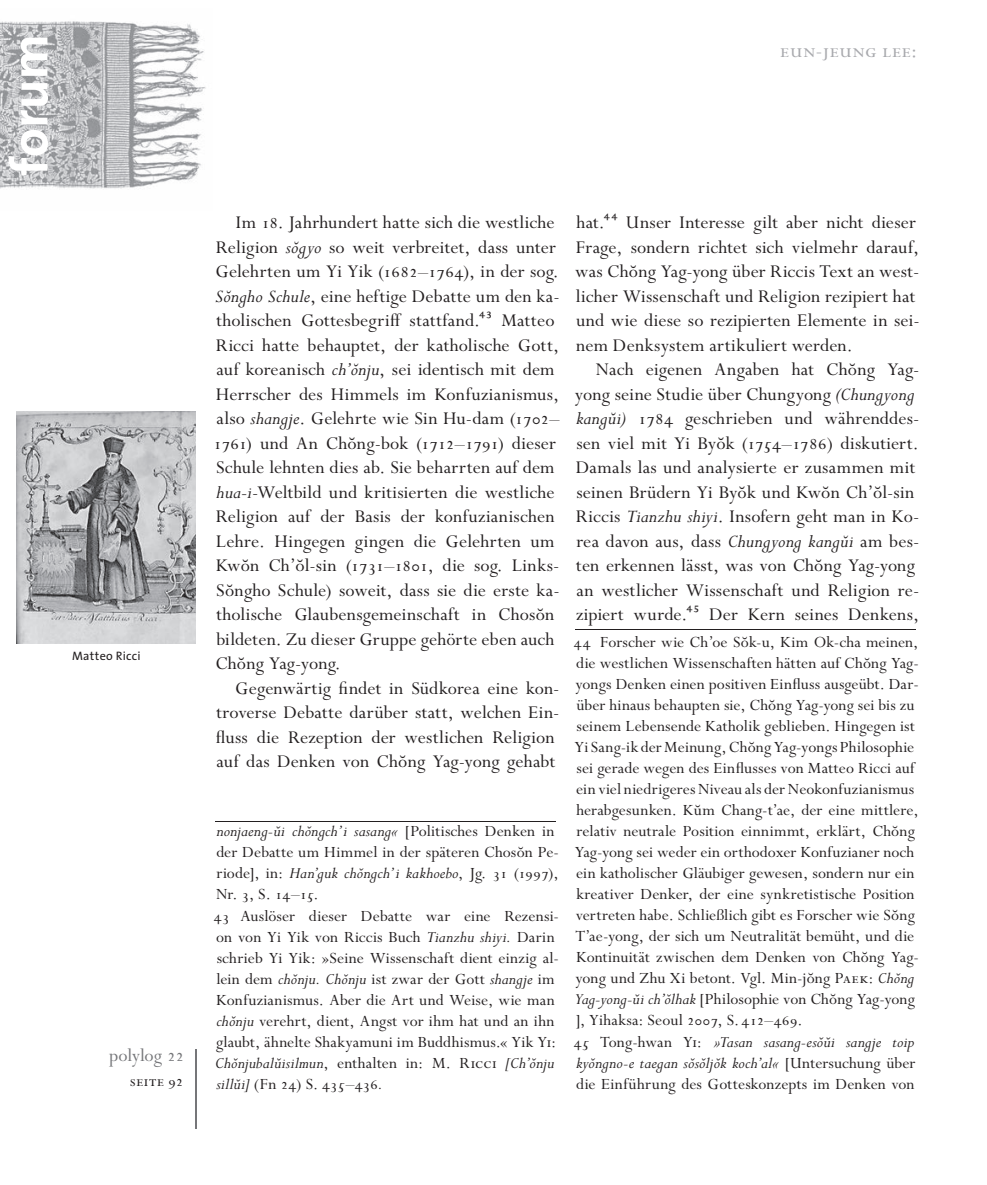
<style>
.page{position:relative;width:987px;height:1185px;background:#fff}
.page>*{position:absolute;margin:0;border:0;box-sizing:border-box;transform-origin:0 0}
.t1{font:700 52.5px "The Sans";color:#fff}
.t2{font:22.75px "Perpetua Diakrit";letter-spacing:.015em;color:#a8a9ad}
.t3{font:20.12px/24.5px "Perpetua Diakrit";letter-spacing:.005em;color:#231f20}
.t4{font:20.12px "Perpetua Diakrit";color:#757679}
.t5{font:17.5px/21px "Perpetua Diakrit";letter-spacing:.005em;color:#231f20}
.t6{font:12.25px "The Sans";letter-spacing:.02em;color:#231f20}
.s1{font-style:italic}
.s2{font-size:21px}
</style>
<div class="page">
<img style="left:0;top:21px;width:206px;height:168px">
<hr style="left:195px;top:1049px;width:1px;height:79px;background:#757679">
<hr style="left:215px;top:821px;width:340px;height:1px;background:#231f20">
<hr style="left:575px;top:629px;width:340px;height:1px;background:#231f20">
<img style="left:17px;top:411px;width:178px;height:232px">
<h1 class="t1" style="left:-14px;top:176px;width:143px;rotate:-90deg">forum</h1>
<h2 class="t2" style="left:779px;top:37px;width:139px">eun-jeung lee:</h2>
<p class="t6" style="left:72px;top:645px;width:70px">Matteo Ricci</p>
<p class="t4" style="left:109px;top:1044px;width:76px">polylog 22</p>
<p class="t5" style="left:130px;top:1070px;width:55px">Seite 92</p>
<p class="t3" style="left:213px;top:210px;width:348px;text-indent:23px">Im 18. Jahrhundert hatte sich die westliche Religion <span class="s1">sŏgyo</span> so weit verbreitet, dass unter Gelehrten um Yi Yik (1682–1764), in der sog.<br><span class="s1">Sŏngho Schule</span>, eine heftige Debatte um den ka&shy;tholischen Gottesbegriff stattfand.<span class="s2">43</span> Matteo Ricci hatte behauptet, der katholische Gott, auf koreanisch <span class="s1">ch’ŏnju</span>, sei identisch mit dem Herrscher des Himmels im Konfuzianismus, also <span class="s1">shangje</span>. Gelehrte wie Sin Hu-dam (1702– 1761) und An Chŏng-bok (1712–1791) dieser Schule lehnten dies ab. Sie beharrten auf dem <span class="s1">hua-i</span>-Weltbild und kritisierten die westliche Religion auf der Basis der konfuzianischen Lehre. Hingegen gingen die Gelehrten um Kwŏn Ch’ŏl-sin (1731–1801, die sog. Links-Sŏngho Schule) soweit, dass sie die erste ka&shy;tholische Glaubensgemeinschaft in Chosŏn bildeten. Zu dieser Gruppe gehörte eben auch Chŏng Yag-yong.</p>
<p class="t3" style="left:216px;top:676px;width:345px;text-indent:19px">Gegenwärtig findet in Südkorea eine kon&shy;troverse Debatte darüber statt, welchen Ein&shy;fluss die Rezeption der westlichen Religion auf das Denken von Chŏng Yag-yong gehabt</p>
<p class="t5" style="left:214px;top:821px;width:346px"><span class="s1">nonjaeng-ŭi chŏngch’i sasang«</span> [Politisches Denken in der Debatte um Himmel in der späteren Chosŏn Pe&shy;riode], in: <span class="s1">Han’guk chŏngch’i kakhoebo</span>, Jg. 31 (1997), Nr. 3, S. 14–15.<br>43 Auslöser dieser Debatte war eine Rezensi&shy;on von Yi Yik von Riccis Buch <span class="s1">Tianzhu shiyi.</span> Darin schrieb Yi Yik: »Seine Wissenschaft dient einzig al&shy;lein dem <span class="s1">chŏnju. Chŏnju</span> ist zwar der Gott <span class="s1">shangje</span> im Konfuzianismus. Aber die Art und Weise, wie man <span class="s1">chŏnju</span> verehrt, dient, Angst vor ihm hat und an ihn glaubt, ähnelte Shakyamuni im Buddhismus.« Yik Yi:<br><span class="s1">Chŏnjubalŭisilmun</span>, enthalten in: M. Ricci <span class="s1">[Ch’ŏnju sillŭi]</span> (Fn 24) S. 435–436<span class="s1">.</span></p>
<p class="t3" style="left:575px;top:210px;width:346px">hat.<span class="s2">44</span> Unser Interesse gilt aber nicht dieser Frage, sondern richtet sich vielmehr darauf, was Chŏng Yag-yong über Riccis Text an west&shy;licher Wissenschaft und Religion rezipiert hat und wie diese so rezipierten Elemente in sei&shy;nem Denksystem artikuliert werden.</p>
<p class="t3" style="left:574px;top:357px;width:346px;text-indent:21px">Nach eigenen Angaben hat Chŏng Yag&shy;yong seine Studie über Chungyong <span class="s1">(Chungyong kangŭi)</span> 1784 geschrieben und währenddes&shy;sen viel mit Yi Byŏk (1754–1786) diskutiert.<br>Damals las und analysierte er zusammen mit seinen Brüdern Yi Byŏk und Kwŏn Ch’ŏl-sin Riccis <span class="s1">Tianzhu shiyi</span>. Insofern geht man in Ko&shy;rea davon aus, dass <span class="s1">Chungyong kangŭi</span> am bes&shy;ten erkennen lässt, was von Chŏng Yag-yong an westlicher Wissenschaft und Religion re&shy;zipiert wurde.<span class="s2">45</span> Der Kern seines Denkens,</p>
<p class="t5" style="left:573px;top:632px;width:346px">44 Forscher wie Ch’oe Sŏk-u, Kim Ok-cha meinen, die westlichen Wissenschaften hätten auf Chŏng Yag&shy;yongs Denken einen positiven Einfluss ausgeübt. Dar&shy;über hinaus behaupten sie, Chŏng Yag-yong sei bis zu seinem Lebensende Katholik geblieben. Hingegen ist Yi Sang-ik der Meinung, Chŏng Yag-yongs Philosophie sei gerade wegen des Einflusses von Matteo Ricci auf ein viel niedrigeres Niveau als der Neokonfuzianismus herabgesunken. Kŭm Chang-t’ae, der eine mittlere, relativ neutrale Position einnimmt, erklärt, Chŏng Yag-yong sei weder ein orthodoxer Konfuzianer noch ein katholischer Gläubiger gewesen, sondern nur ein kreativer Denker, der eine synkretistische Position vertreten habe. Schließlich gibt es Forscher wie Sŏng T’ae-yong, der sich um Neutralität bemüht, und die Kontinuität zwischen dem Denken von Chŏng Yag&shy;yong und Zhu Xi betont. Vgl. Min-jŏng Paek: <span class="s1">Chŏng Yag-yong-ŭi ch’ŏlhak</span> [Philosophie von Chŏng Yag-yong ], Yihaksa: Seoul 2007, S. 412–469.<br>45 Tong-hwan Yi: <span class="s1">»Tasan sasang-esŏŭi sangje toip kyŏngno-e taegan sŏsŏljŏk koch’al«</span> [Untersuchung über die Einführung des Gotteskonzepts im Denken von</p>
</div>
